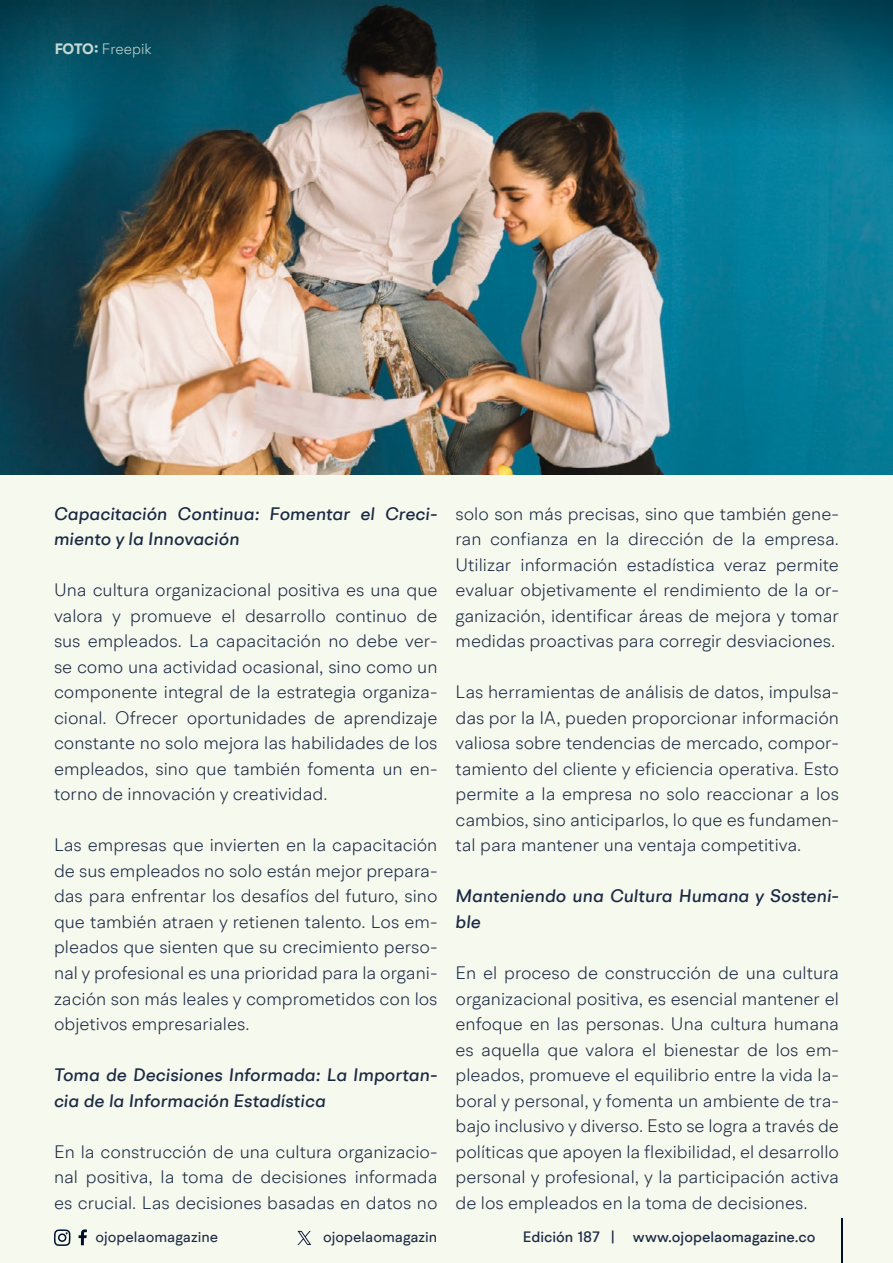
<style>
.page{position:relative;width:893px;height:1263px;background:#f6f9ee}
.page>*{position:absolute;margin:0;border:0;box-sizing:border-box;transform-origin:0 0}
.t1{font:300 18px/25.5px "BR Hendrix";color:#1b2943;text-align:justify}
.t2{font:italic 500 18px/25.5px "BR Hendrix";color:#1b2943}
.t3{font:500 15px "BR Hendrix";color:#1b2943}
.t4{font:15px "BR Hendrix";color:#1b2943}
.t5{font:300 15px "BR Hendrix";color:#f5faed}
.s1{font-weight:700}
</style>
<div class="page">
<svg style="left:79px;top:1229px;width:8px;height:16px"></svg>
<svg style="left:54px;top:1229px;width:17px;height:17px"></svg>
<hr style="left:841px;top:1219px;width:1px;height:44px;background:#000f2b">
<svg style="left:298px;top:1231px;width:13px;height:14px"></svg>
<img style="left:0;top:136px;width:893px;height:338px">
<svg style="left:0;top:0;width:893px;height:136px;background:#125767"></svg>
<p class="t5" style="left:54px;top:40px;width:99px"><span class="s1">FOTO:</span> Freepik</p>
<p class="t2" style="left:54px;top:501px;width:385px">Capacitación Continua: Fomentar el Creci&shy;miento y la Innovación</p>
<p class="t1" style="left:54px;top:577px;width:385px">Una cultura organizacional positiva es una que valora y promueve el desarrollo continuo de sus empleados. La capacitación no debe ver&shy;se como una actividad ocasional, sino como un componente integral de la estrategia organiza&shy;cional. Ofrecer oportunidades de aprendizaje constante no solo mejora las habilidades de los empleados, sino que también fomenta un en&shy;torno de innovación y creatividad.</p>
<p class="t1" style="left:54px;top:832px;width:385px">Las empresas que invierten en la capacitación de sus empleados no solo están mejor prepara&shy;das para enfrentar los desafíos del futuro, sino que también atraen y retienen talento. Los em&shy;pleados que sienten que su crecimiento perso&shy;nal y profesional es una prioridad para la organi&shy;zación son más leales y comprometidos con los objetivos empresariales.</p>
<p class="t2" style="left:54px;top:1062px;width:385px">Toma de Decisiones Informada: La Importan&shy;cia de la Información Estadística</p>
<p class="t1" style="left:54px;top:1138px;width:385px">En la construcción de una cultura organizacio&shy;nal positiva, la toma de decisiones informada es crucial. Las decisiones basadas en datos no</p>
<p class="t1" style="left:455px;top:501px;width:385px">solo son más precisas, sino que también gene&shy;ran confianza en la dirección de la empresa.<br>Utilizar información estadística veraz permite evaluar objetivamente el rendimiento de la or&shy;ganización, identificar áreas de mejora y tomar medidas proactivas para corregir desviaciones.</p>
<p class="t1" style="left:455px;top:679px;width:385px">Las herramientas de análisis de datos, impulsa&shy;das por la IA, pueden proporcionar información valiosa sobre tendencias de mercado, compor&shy;tamiento del cliente y eficiencia operativa. Esto permite a la empresa no solo reaccionar a los cambios, sino anticiparlos, lo que es fundamen&shy;tal para mantener una ventaja competitiva.</p>
<p class="t2" style="left:455px;top:883px;width:385px">Manteniendo una Cultura Humana y Sosteni&shy;ble</p>
<p class="t1" style="left:455px;top:960px;width:385px">En el proceso de construcción de una cultura organizacional positiva, es esencial mantener el enfoque en las personas. Una cultura humana es aquella que valora el bienestar de los em&shy;pleados, promueve el equilibrio entre la vida la&shy;boral y personal, y fomenta un ambiente de tra&shy;bajo inclusivo y diverso. Esto se logra a través de políticas que apoyen la flexibilidad, el desarrollo personal y profesional, y la participación activa de los empleados en la toma de decisiones.</p>
<p class="t4" style="left:96px;top:1227px;width:124px">ojopelaomagazine</p>
<p class="t4" style="left:323px;top:1227px;width:116px">ojopelaomagazin</p>
<p class="t3" style="left:523px;top:1227px;width:294px">Edición 187 | www.ojopelaomagazine.co</p>
</div>
